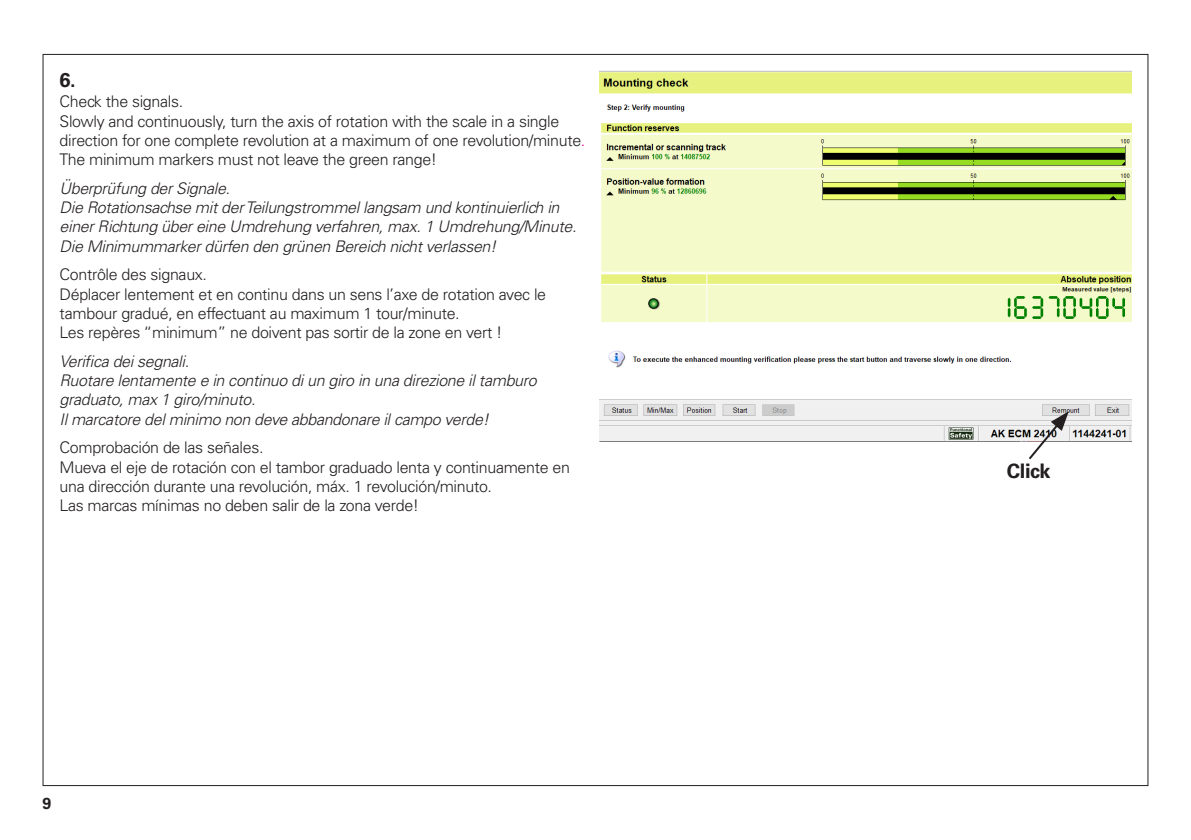
<style>
.page{position:relative;width:1191px;height:840px;background:#fff}
.page>*{position:absolute;margin:0;border:0;box-sizing:border-box;transform-origin:0 0}
.t1{font:700 20px "Univers";letter-spacing:-.02em;color:#231f20}
.t2{font:300 16px/19.2px "Univers";letter-spacing:-.02em;color:#231f20}
.t3{font:italic 300 16px/19.2px "Univers";letter-spacing:-.02em;color:#231f20}
.t4{font:700 16px "Univers";color:#231f20}
.s1{color:#ed028c}
</style>
<div class="page">
<img style="left:599px;top:71px;width:532px;height:370px">
<svg style="left:1026px;top:411px;width:42px;height:49px"></svg>
<p class="t1" style="left:60px;top:68px;width:18px">6.</p>
<p class="t2" style="left:60px;top:92px;width:527px">Check the signals.<br>Slowly and continuously, turn the axis of rotation with the scale in a single direction for one complete revolution at a maximum of one revolution/minute<span class="s1">.<br></span>The minimum markers must not leave the green range!</p>
<p class="t3" style="left:60px;top:179px;width:518px">Überprüfung der Signale.<br>Die Rotationsachse mit der Teilungstrommel langsam und kontinuierlich in einer Richtung über eine Umdrehung verfahren, max. 1 Umdrehung/Minute.<br>Die Minimummarker dürfen den grünen Bereich nicht verlassen!</p>
<p class="t2" style="left:60px;top:265px;width:488px">Contrôle des signaux.<br>Déplacer lentement et en continu dans un sens l’axe de rotation avec le tambour gradué, en effectuant au maximum 1 tour/minute.<br>Les repères “minimum” ne doivent pas sortir de la zone en vert !</p>
<p class="t3" style="left:60px;top:351px;width:479px">Verifica dei segnali.<br>Ruotare lentamente e in continuo di un giro in una direzione il tamburo graduato, max 1 giro/minuto.<br>Il marcatore del minimo non deve abbandonare il campo verde!</p>
<p class="t2" style="left:60px;top:438px;width:512px">Comprobación de las señales.<br>Mueva el eje de rotación con el tambor graduado lenta y continuamente en una dirección durante una revolución, máx. 1 revolución/minuto.<br>Las marcas mínimas no deben salir de la zona verde!</p>
<p class="t4" style="left:43px;top:793px;width:10px">9</p>
<p class="t1" style="left:1007px;top:459px;width:45px">Click</p>
</div>
